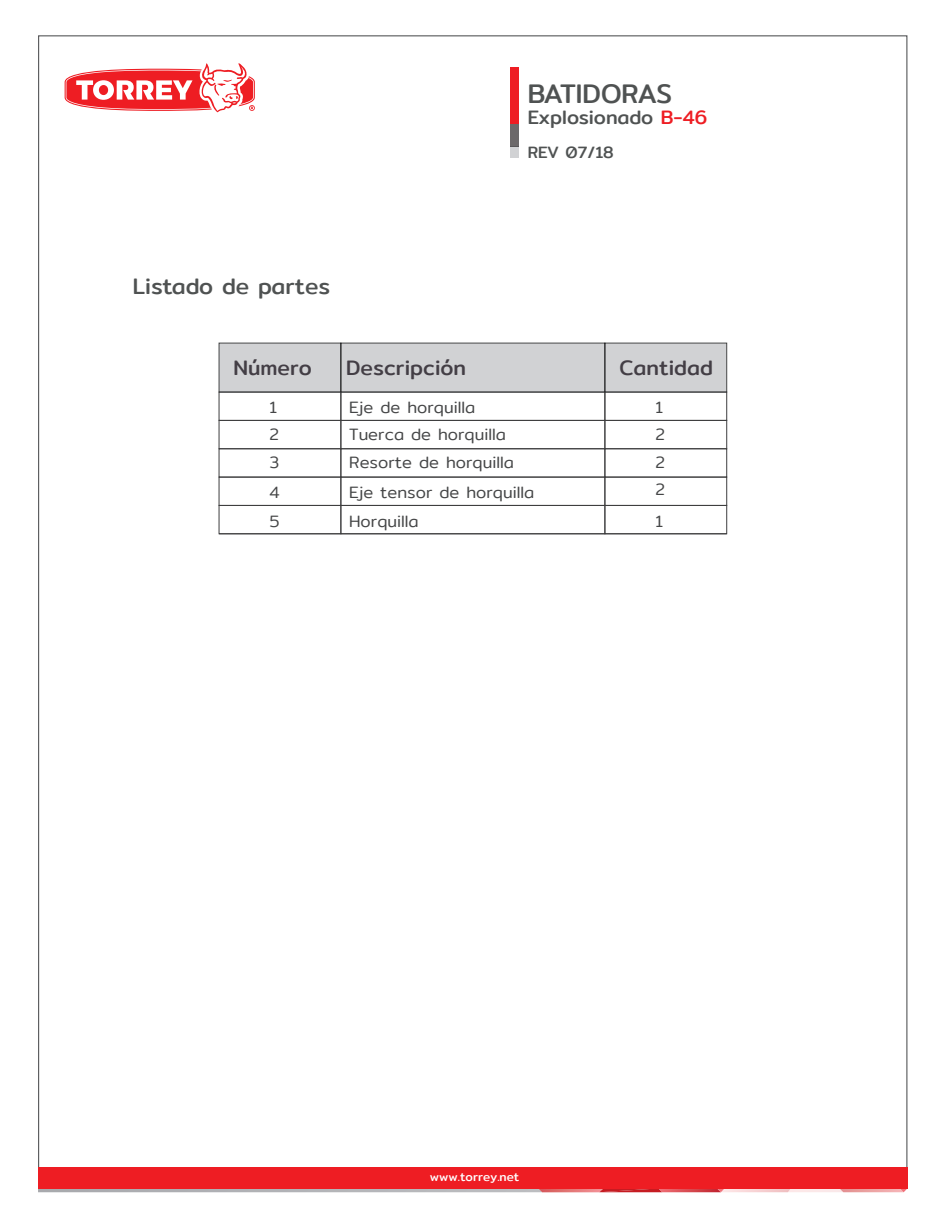
<style>
.page{position:relative;width:944px;height:1214px;background:#fff}
.page>*{position:absolute;margin:0;border:0;box-sizing:border-box;transform-origin:0 0}
.t1{font:27px "Mitr";letter-spacing:-.02em;color:#4f5252}
.t2{font:22.5px "Mitr";color:#4f5252}
.t3{font:21px "Mitr";color:#433e45}
.t4{font:19.5px "Mitr";color:#4f5252}
.t5{font:300 16.5px/28.3px "Mitr";color:#454647;text-align:justify}
.t6{font:16.5px "Mitr";color:#4f5252}
.t7{font:12px "Mitr";color:#fff}
.s1{color:#ee1d23}
</style>
<div class="page">
<div style="left:219px;top:343px;width:122px;height:49px;background:#d1d2d4;border:1px solid #454647"></div>
<div style="left:219px;top:392px;width:122px;height:29px;border:1px solid #3e3e3f"></div>
<div style="left:340px;top:343px;width:265px;height:49px;background:#d1d2d4;border:1px solid #454647"></div>
<div style="left:340px;top:392px;width:265px;height:29px;border:1px solid #3e3e3f"></div>
<div style="left:219px;top:420px;width:122px;height:29px;border:1px solid #3e3e3f"></div>
<div style="left:219px;top:448px;width:122px;height:29px;border:1px solid #3e3e3f"></div>
<div style="left:219px;top:477px;width:122px;height:29px;border:1px solid #3e3e3f"></div>
<div style="left:219px;top:505px;width:122px;height:29px;border:1px solid #3e3e3f"></div>
<hr style="left:219px;top:533px;width:122px;height:1px;background:#3e3e3f">
<div style="left:340px;top:420px;width:265px;height:29px;border:1px solid #3e3e3f"></div>
<div style="left:340px;top:448px;width:265px;height:29px;border:1px solid #3e3e3f"></div>
<div style="left:340px;top:477px;width:265px;height:29px;border:1px solid #3e3e3f"></div>
<div style="left:340px;top:505px;width:265px;height:29px;border:1px solid #3e3e3f"></div>
<hr style="left:341px;top:533px;width:264px;height:1px;background:#3e3e3f">
<div style="left:604px;top:343px;width:123px;height:49px;background:#d1d2d4;border:1px solid #454647"></div>
<div style="left:604px;top:392px;width:123px;height:29px;border:1px solid #3e3e3f"></div>
<div style="left:604px;top:420px;width:123px;height:29px;border:1px solid #3e3e3f"></div>
<div style="left:604px;top:448px;width:123px;height:29px;border:1px solid #3e3e3f"></div>
<div style="left:604px;top:477px;width:123px;height:29px;border:1px solid #3e3e3f"></div>
<div style="left:604px;top:505px;width:123px;height:29px;border:1px solid #3e3e3f"></div>
<hr style="left:605px;top:533px;width:121px;height:1px;background:#3e3e3f">
<div style="left:510px;top:68px;width:8px;height:56px;background:#ee1d23"></div>
<div style="left:510px;top:124px;width:8px;height:22px;background:#6c696a"></div>
<div style="left:510px;top:147px;width:8px;height:11px;background:#d1d2d4"></div>
<svg style="left:65px;top:63px;width:190px;height:49px"></svg>
<svg style="left:38px;top:1188px;width:869px;height:4px;background:#d18084"></svg>
<div style="left:38px;top:1167px;width:869px;height:21px;background:#ee1d23"></div>
<h1 class="t1" style="left:527px;top:74px;width:146px">BATIDORAS</h1>
<h2 class="t2" style="left:133px;top:270px;width:199px">Listado de partes</h2>
<p class="t4" style="left:527px;top:103px;width:181px">Explosionado <span class="s1">B-46</span></p>
<p class="t6" style="left:527px;top:140px;width:88px">REV 07/18</p>
<p class="t3" style="left:233px;top:352px;width:80px">Número</p>
<p class="t5" style="left:269px;top:393px;width:9px">1</p>
<p class="t5" style="left:349px;top:393px;width:187px;text-align:left">Eje de horquilla<br>Tuerca de horquilla<br>Resorte de horquilla<br>Eje tensor de horquilla<br>Horquilla</p>
<p class="t3" style="left:346px;top:352px;width:121px">Descripción</p>
<p class="t5" style="left:269px;top:420px;width:12px;line-height:28.8px">2<br>3<br>4<br>5</p>
<p class="t3" style="left:619px;top:352px;width:95px">Cantidad</p>
<p class="t5" style="left:655px;top:393px;width:11px;line-height:27.5px">1<br>2<br>2<br>2</p>
<p class="t5" style="left:655px;top:507px;width:9px">1</p>
<p class="t7" style="left:430px;top:1167px;width:91px">www.torrey.net</p>
</div>
